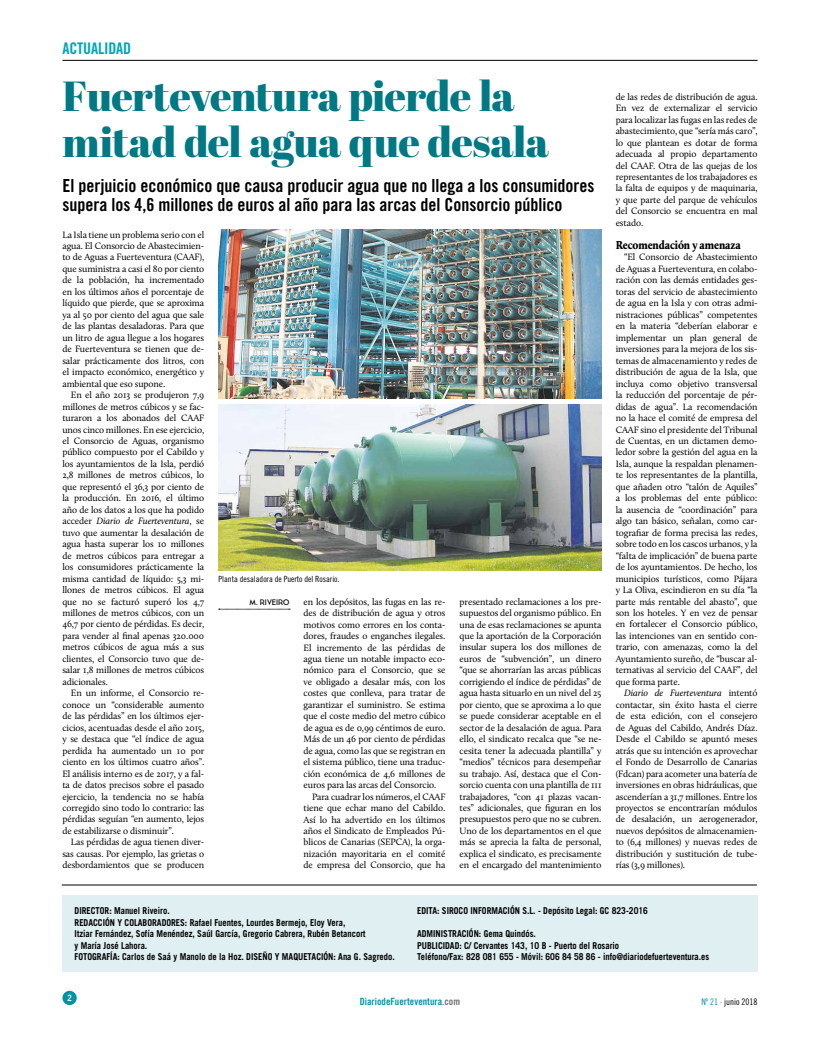
<style>
.page{position:relative;width:820px;height:1049px;background:#fff}
.page>*{position:absolute;margin:0;border:0;box-sizing:border-box;transform-origin:0 0}
.t1{font:42px/45.9px "Abril Fatface";letter-spacing:-.02em;color:#007985}
.t2{font:18px/19px "Trade Gothic LT Std Bd Cn 20";color:#000}
.t3{font:16px "Trade Gothic LT Std Bd Cn 20";letter-spacing:-.01em;color:#00a6b5}
.t4{font:900 12px "Calluna";letter-spacing:-.01em;color:#000;scale:.9 1}
.t5{font:10px "Trade Gothic LT Std Bd Cn 20";color:#0093a2}
.t6{font:9.5px/11.5px "Calluna";letter-spacing:-.01em;color:#000;text-align:justify}
.t7{font:700 9.5px/11.5px "Trade Gothic LT Std";color:#000;scale:.9 1}
.t8{font:9px "Trade Gothic LT Std Cn 18";color:#000}
.t9{font:9px "DIN Mittelschrift Std";color:#fff}
.t10{font:8.5px "Trade Gothic LT Std Cn 18";color:#000}
.t11{font:8px "Cassannet";color:#000}
.s1{font-style:italic}
.s2{color:#706f6f}
.s3{color:#0093a2}
.s4{color:#005a8d}
</style>
<div class="page">
<div style="left:62px;top:991px;width:15px;height:14px;background:#0093a2;border-radius:50%"></div>
<hr style="left:62px;top:60px;width:695px;height:1px;background:#000">
<div style="left:62px;top:895px;width:695px;height:77px;background:#e0eff2"></div>
<hr style="left:62px;top:885px;width:694px;height:1px;background:#000">
<img style="left:218px;top:229px;width:383px;height:169px">
<img style="left:218px;top:405px;width:383px;height:165px">
<svg style="left:219px;top:609px;width:71px;height:1px"></svg>
<h3 class="t3" style="left:62px;top:39px;width:70px">ACTUALIDAD</h3>
<h1 class="t1" style="left:62px;top:72px;width:487px">Fuerteventura pierde la mitad del agua que desala</h1>
<h2 class="t2" style="left:62px;top:175px;width:533px">El perjuicio económico que causa producir agua que no llega a los consumidores supera los 4,6 millones de euros al año para las arcas del Consorcio público</h2>
<p class="t6" style="left:62px;top:228px;width:143px">La Isla tiene un problema serio con el agua. El Consorcio de Abastecimien&shy;to de Aguas a Fuerteventura (CAAF), que suministra a casi el 80 por ciento de la población, ha incrementado en los últimos años el porcentaje de líquido que pierde, que se aproxima ya al 50 por ciento del agua que sale de las plantas desaladoras. Para que un litro de agua llegue a los hogares de Fuerteventura se tienen que de&shy;salar prácticamente dos litros, con el impacto económico, energético y ambiental que eso supone.</p>
<p class="t6" style="left:62px;top:389px;width:143px;text-indent:9px">En el año 2013 se produjeron 7,9 millones de metros cúbicos y se fac&shy;turaron a los abonados del CAAF unos cinco millones. En ese ejercicio, el Consorcio de Aguas, organismo público compuesto por el Cabildo y los ayuntamientos de la Isla, perdió 2,8 millones de metros cúbicos, lo que representó el 36,3 por ciento de la producción. En 2016, el último año de los datos a los que ha podido acceder <span class="s1">Diario de Fuerteventura</span>, se tuvo que aumentar la desalación de agua hasta superar los 10 millones de metros cúbicos para entregar a los consumidores prácticamente la misma cantidad de líquido: 5,3 mi&shy;llones de metros cúbicos. El agua que no se facturó superó los 4,7 millones de metros cúbicos, con un 46,7 por ciento de pérdidas. Es decir, para vender al final apenas 320.000 metros cúbicos de agua más a sus clientes, el Consorcio tuvo que de&shy;salar 1,8 millones de metros cúbicos adicionales.</p>
<p class="t6" style="left:62px;top:687px;width:143px;text-indent:9px">En un informe, el Consorcio re&shy;conoce un “considerable aumento de las pérdidas” en los últimos ejer&shy;cicios, acentuadas desde el año 2015, y se destaca que “el índice de agua perdida ha aumentado un 10 por ciento en los últimos cuatro años”.<br>El análisis interno es de 2017, y a fal&shy;ta de datos precisos sobre el pasado ejercicio, la tendencia no se había corregido sino todo lo contrario: las pérdidas seguían “en aumento, lejos de estabilizarse o disminuir”.</p>
<p class="t6" style="left:62px;top:836px;width:143px;text-indent:9px">Las pérdidas de agua tienen diver&shy;sas causas. Por ejemplo, las grietas o desbordamientos que se producen</p>
<p class="t10" style="left:218px;top:574px;width:122px">Planta desaladora de Puerto del Rosario.</p>
<p class="t11" style="left:249px;top:597px;width:41px">M. RIVEIRO</p>
<p class="t6" style="left:303px;top:596px;width:143px">en los depósitos, las fugas en las re-</p>
<p class="t6" style="left:303px;top:607px;width:143px">des de distribución de agua y otros</p>
<p class="t6" style="left:303px;top:618px;width:143px">motivos como errores en los conta-</p>
<p class="t6" style="left:303px;top:630px;width:143px">dores, fraudes o enganches ilegales.</p>
<p class="t6" style="left:303px;top:641px;width:143px">El incremento de las pérdidas de</p>
<p class="t6" style="left:303px;top:653px;width:143px">agua tiene un notable impacto eco-</p>
<p class="t6" style="left:303px;top:664px;width:143px">nómico para el Consorcio, que se</p>
<p class="t6" style="left:303px;top:676px;width:143px">ve obligado a desalar más, con los</p>
<p class="t6" style="left:303px;top:687px;width:143px">costes que conlleva, para tratar de</p>
<p class="t6" style="left:303px;top:699px;width:143px">garantizar el suministro. Se estima</p>
<p class="t6" style="left:303px;top:710px;width:143px">que el coste medio del metro cúbico</p>
<p class="t6" style="left:303px;top:722px;width:143px">de agua es de 0,99 céntimos de euro.</p>
<p class="t6" style="left:303px;top:733px;width:143px">Más de un 46 por ciento de pérdidas</p>
<p class="t6" style="left:303px;top:745px;width:143px">de agua, como las que se registran en</p>
<p class="t6" style="left:303px;top:756px;width:143px">el sistema público, tiene una traduc-</p>
<p class="t6" style="left:303px;top:768px;width:143px">ción económica de 4,6 millones de</p>
<p class="t6" style="left:303px;top:779px;width:134px">euros para las arcas del Consorcio.</p>
<p class="t6" style="left:312px;top:790px;width:135px">Para cuadrar los números, el CAAF</p>
<p class="t6" style="left:303px;top:802px;width:143px">tiene que echar mano del Cabildo.</p>
<p class="t6" style="left:303px;top:813px;width:143px">Así lo ha advertido en los últimos</p>
<p class="t6" style="left:303px;top:825px;width:143px">años el Sindicato de Empleados Pú-</p>
<p class="t6" style="left:303px;top:836px;width:143px">blicos de Canarias (SEPCA), la orga-</p>
<p class="t6" style="left:303px;top:848px;width:143px">nización mayoritaria en el comité</p>
<p class="t6" style="left:303px;top:859px;width:143px">de empresa del Consorcio, que ha</p>
<p class="t6" style="left:459px;top:595px;width:143px">presentado reclamaciones a los pre&shy;supuestos del organismo público. En una de esas reclamaciones se apunta que la aportación de la Corporación insular supera los dos millones de euros de “subvención”, un dinero “que se ahorrarían las arcas públicas corrigiendo el índice de pérdidas” de agua hasta situarlo en un nivel del 25 por ciento, que se aproxima a lo que se puede considerar aceptable en el sector de la desalación de agua. Para ello, el sindicato recalca que “se ne&shy;cesita tener la adecuada plantilla” y “medios” técnicos para desempeñar su trabajo. Así, destaca que el Con&shy;sorcio cuenta con una plantilla de 111 trabajadores, “con 41 plazas vacan&shy;tes” adicionales, que figuran en los presupuestos pero que no se cubren.<br>Uno de los departamentos en el que más se aprecia la falta de personal, explica el sindicato, es precisamente en el encargado del mantenimiento</p>
<p class="t6" style="left:615px;top:91px;width:143px">de las redes de distribución de agua.<br>En vez de externalizar el servicio para localizar las fugas en las redes de abastecimiento, que “sería más caro”, lo que plantean es dotar de forma adecuada al propio departamento del CAAF. Otra de las quejas de los representantes de los trabajadores es la falta de equipos y de maquinaria, y que parte del parque de vehículos del Consorcio se encuentra en mal estado.</p>
<p class="t4" style="left:615px;top:237px;width:140px">Recomendación y amenaza</p>
<p class="t6" style="left:615px;top:251px;width:143px;text-indent:9px">“El Consorcio de Abastecimiento de Aguas a Fuerteventura, en colabo&shy;ración con las demás entidades ges&shy;toras del servicio de abastecimiento de agua en la Isla y con otras admi&shy;nistraciones públicas” competentes en la materia “deberían elaborar e implementar un plan general de inversiones para la mejora de los sis&shy;temas de almacenamiento y redes de distribución de agua de la Isla, que incluya como objetivo transversal la reducción del porcentaje de pér&shy;didas de agua”. La recomendación no la hace el comité de empresa del CAAF sino el presidente del Tribunal de Cuentas, en un dictamen demo&shy;ledor sobre la gestión del agua en la Isla, aunque la respaldan plenamen&shy;te los representantes de la plantilla, que añaden otro “talón de Aquiles” a los problemas del ente público: la ausencia de “coordinación” para algo tan básico, señalan, como car&shy;tografiar de forma precisa las redes, sobre todo en los cascos urbanos, y la “falta de implicación” de buena parte de los ayuntamientos. De hecho, los municipios turísticos, como Pájara y La Oliva, escindieron en su día “la parte más rentable del abasto”, que son los hoteles. Y en vez de pensar en fortalecer el Consorcio público, las intenciones van en sentido con&shy;trario, con amenazas, como la del Ayuntamiento sureño, de “buscar al&shy;ternativas al servicio del CAAF”, del que forma parte.</p>
<p class="t6" style="left:615px;top:687px;width:143px;text-indent:9px"><span class="s1">Diario de Fuerteventura</span> intentó contactar, sin éxito hasta el cierre de esta edición, con el consejero de Aguas del Cabildo, Andrés Díaz.<br>Desde el Cabildo se apuntó meses atrás que su intención es aprovechar el Fondo de Desarrollo de Canarias (Fdcan) para acometer una batería de inversiones en obras hidráulicas, que ascenderían a 31,7 millones. Entre los proyectos se encontrarían módulos de desalación, un aerogenerador, nuevos depósitos de almacenamien&shy;to (6,4 millones) y nuevas redes de distribución y sustitución de tube&shy;rías (3,9 millones).</p>
<p class="t7" style="left:75px;top:905px;width:357px">DIRECTOR: Manuel Riveiro.<br>REDACCIÓN Y COLABORADORES: Rafael Fuentes, Lourdes Bermejo, Eloy Vera,<br>Itziar Fernández, Sofía Menéndez, Saúl García, Gregorio Cabrera, Rubén Betancort<br>y María José Lahora.<br>FOTOGRAFÍA: Carlos de Saá y Manolo de la Hoz. DISEÑO Y MAQUETACIÓN: Ana G. Sagredo.</p>
<p class="t7" style="left:417px;top:905px;width:258px">EDITA: SIROCO INFORMACIÓN S.L. - Depósito Legal: GC 823-2016</p>
<p class="t7" style="left:417px;top:928px;width:326px">ADMINISTRACIÓN: Gema Quindós.<br>PUBLICIDAD: C/ Cervantes 143, 10 B - Puerto del Rosario<br>Teléfono/Fax: 828 081 655 - Móvil: 606 84 58 86 - info@diariodefuerteventura.es</p>
<p class="t9" style="left:67px;top:993px;width:6px">2</p>
<p class="t5" style="left:360px;top:995px;width:101px">DiariodeFuerteventura<span class="s2">.com</span></p>
<p class="t8" style="left:701px;top:996px;width:58px"><span class="s3">Nº 21</span> <span class="s4">·</span> junio 2018</p>
</div>
